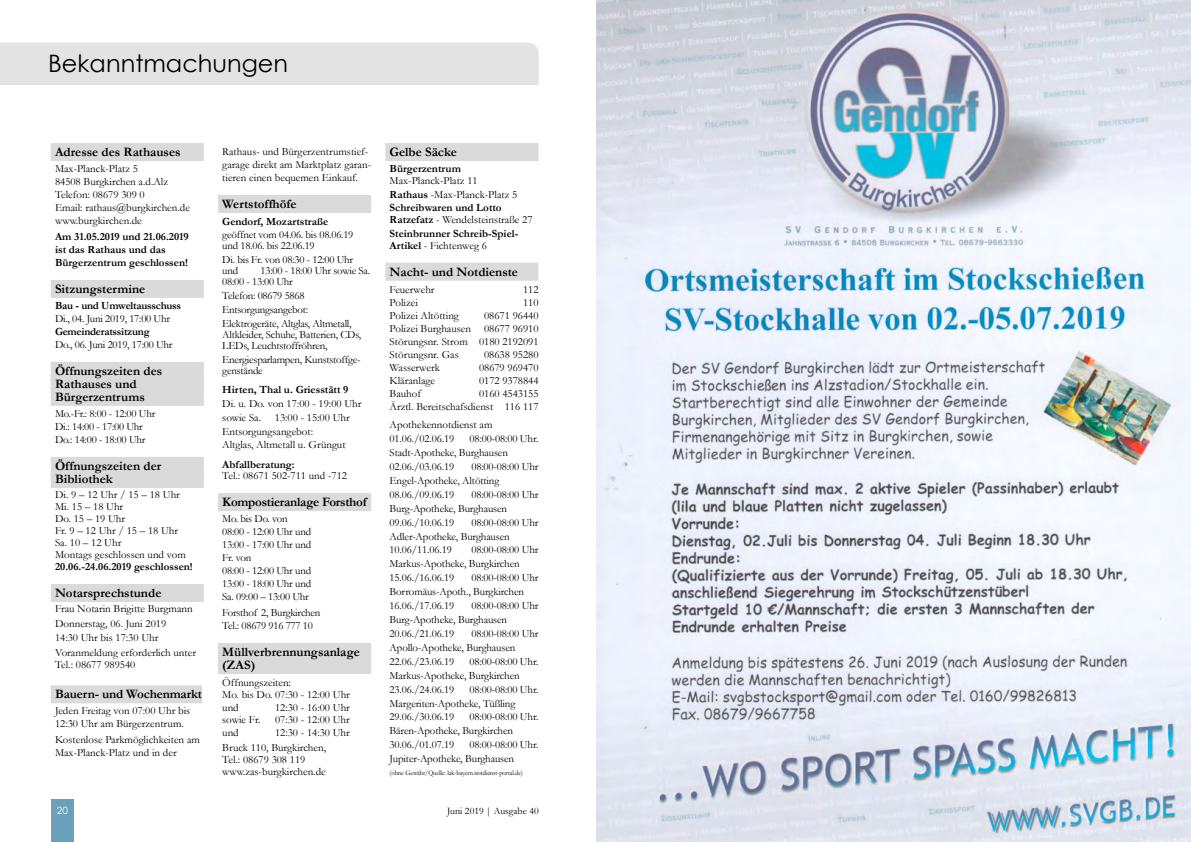
<style>
.page{position:relative;width:1191px;height:842px;background:#fff}
.page>*{position:absolute;margin:0;border:0;box-sizing:border-box;transform-origin:0 0}
.t1{font:24px "Century Gothic";color:#000}
.t2{font:700 13px/13px "Garamond";color:#000}
.t3{font:700 13px "Garamond";letter-spacing:-.02em;color:#000}
.t4{font:11px/13.9px "Garamond";letter-spacing:-.01em;color:#000}
.t5{font:700 11px/13px "Garamond";color:#000}
.t6{font:700 11px "Garamond";letter-spacing:-.02em;color:#000}
.t7{font:10px "Garamond";color:#000}
.t8{font:10px "Century Gothic";color:#fff}
.t9{font:7px "Garamond";letter-spacing:-.01em;color:#000;scale:.93 1}
.s1{font-weight:700}
.s2{font-weight:400}
</style>
<div class="page">
<div style="left:51px;top:799px;width:23px;height:43px;background:#6ba0bb"></div>
<img style="left:596px;top:0;width:595px;height:842px">
<div style="left:0;top:43px;width:539px;height:42px;background:#e3e3e3"></div>
<div style="left:51px;top:143px;width:153px;height:18px;background:#dadada"></div>
<div style="left:51px;top:280px;width:153px;height:18px;background:#dadada"></div>
<div style="left:51px;top:362px;width:153px;height:18px;background:#dadada"></div>
<div style="left:51px;top:375px;width:153px;height:18px;background:#dadada"></div>
<div style="left:51px;top:388px;width:153px;height:18px;background:#dadada"></div>
<div style="left:51px;top:457px;width:153px;height:18px;background:#dadada"></div>
<div style="left:51px;top:470px;width:153px;height:18px;background:#dadada"></div>
<div style="left:51px;top:584px;width:153px;height:18px;background:#dadada"></div>
<div style="left:51px;top:685px;width:151px;height:18px;background:#dadada"></div>
<div style="left:218px;top:195px;width:153px;height:18px;background:#dadada"></div>
<div style="left:218px;top:493px;width:153px;height:18px;background:#dadada"></div>
<div style="left:218px;top:643px;width:153px;height:18px;background:#dadada"></div>
<div style="left:218px;top:656px;width:153px;height:18px;background:#dadada"></div>
<div style="left:385px;top:143px;width:153px;height:18px;background:#dadada"></div>
<div style="left:385px;top:263px;width:153px;height:18px;background:#dadada"></div>
<h1 class="t1" style="left:48px;top:47px;width:241px">Bekanntmachungen</h1>
<p class="t2" style="left:55px;top:145px;width:127px">Adresse des Rathauses</p>
<p class="t4" style="left:55px;top:162px;width:136px;line-height:13px">Max-Planck-Platz 5<br>84508 Burgkirchen a.d.Alz<br>Telefon: 08679 309 0<br>Email: rathaus@burgkirchen.de www.burgkirchen.de</p>
<p class="t5" style="left:55px;top:230px;width:135px">Am 31.05.2019 und 21.06.2019 ist das Rathaus und das<br>Bürgerzentrum geschlossen!</p>
<p class="t2" style="left:55px;top:282px;width:92px">Sitzungstermine</p>
<p class="t6" style="left:55px;top:298px;width:128px">Bau - und Umweltausschuss</p>
<p class="t4" style="left:55px;top:311px;width:117px">Di., 04. Juni 2019, 17:00 Uhr</p>
<p class="t6" style="left:55px;top:324px;width:96px">Gemeinderatssitzung</p>
<p class="t4" style="left:55px;top:337px;width:119px">Do., 06. Juni 2019, 17:00 Uhr</p>
<p class="t2" style="left:55px;top:364px;width:109px">Öffnungszeiten des<br>Rathauses und<br>Bürgerzentrums</p>
<p class="t4" style="left:55px;top:406px;width:102px;line-height:13px">Mo.-Fr.: 8:00 - 12:00 Uhr<br>Di.: 14:00 - 17:00 Uhr<br>Do.: 14:00 - 18:00 Uhr</p>
<p class="t2" style="left:55px;top:459px;width:108px">Öffnungszeiten der<br>Bibliothek</p>
<p class="t4" style="left:55px;top:488px;width:132px;line-height:12px">Di. 9 – 12 Uhr / 15 – 18 Uhr<br>Mi. 15 – 18 Uhr<br>Do. 15 – 19 Uhr<br>Fr. 9 – 12 Uhr / 15 – 18 Uhr<br>Sa. 10 – 12 Uhr<br>Montags geschlossen und vom</p>
<p class="t5" style="left:55px;top:560px;width:139px">20.06.-24.06.2019 geschlossen!</p>
<p class="t2" style="left:55px;top:586px;width:108px">Notarsprechstunde</p>
<p class="t4" style="left:55px;top:601px;width:142px;line-height:14.8px">Frau Notarin Brigitte Burgmann<br>Donnerstag, 06. Juni 2019<br>14:30 Uhr bis 17:30 Uhr<br>Voranmeldung erforderlich unter</p>
<p class="t4" style="left:55px;top:658px;width:82px">Tel.: 08677 989540</p>
<p class="t2" style="left:55px;top:688px;width:148px">Bauern- und Wochenmarkt</p>
<p class="t4" style="left:55px;top:704px;width:137px;line-height:13px">Jeden Freitag von 07:00 Uhr bis<br>12:30 Uhr am Bürgerzentrum.</p>
<p class="t4" style="left:55px;top:733px;width:146px;line-height:13px">Kostenlose Parkmöglichkeiten am<br>Max-Planck-Platz und in der</p>
<p class="t4" style="left:222px;top:144px;width:150px;line-height:13px">Rathaus- und Bürgerzentrumstief&shy;garage direkt am Marktplatz garan&shy;tieren einen bequemen Einkauf.</p>
<p class="t2" style="left:222px;top:197px;width:76px">Wertstoffhöfe</p>
<p class="t5" style="left:222px;top:215px;width:107px">Gendorf, Mozartstraße</p>
<p class="t4" style="left:222px;top:229px;width:133px;line-height:11px">geöffnet vom 04.06. bis 08.06.19 und 18.06. bis 22.06.19</p>
<p class="t4" style="left:222px;top:254px;width:132px;line-height:11px">Di. bis Fr. von 08:30 - 12:00 Uhr und</p>
<p class="t4" style="left:222px;top:265px;width:149px;line-height:11px;text-indent:38px">13:00 - 18:00 Uhr sowie Sa.<br>08:00 - 13:00 Uhr</p>
<p class="t4" style="left:222px;top:288px;width:131px">Telefon: 08679 5868<br>Entsorgungsangebot:<br>Elektrogeräte, Altglas, Altmetall,</p>
<p class="t4" style="left:222px;top:329px;width:140px;line-height:11px">Altkleider, Schuhe, Batterien, CDs,<br>LEDs, Leuchtstoffröhren,</p>
<p class="t4" style="left:222px;top:353px;width:140px;line-height:11px">Energiesparlampen, Kunststoffge&shy;genstände</p>
<p class="t5" style="left:222px;top:383px;width:128px">Hirten, Thal u. Griesstätt 9</p>
<p class="t4" style="left:222px;top:396px;width:141px">Di. u. Do. von 17:00 - 19:00 Uhr sowie Sa.</p>
<p class="t4" style="left:222px;top:410px;width:129px;text-indent:53px">13:00 - 15:00 Uhr<br>Entsorgungsangebot:<br>Altglas, Altmetall u. Grüngut</p>
<p class="t5" style="left:222px;top:458px;width:74px">Abfallberatung:</p>
<p class="t4" style="left:222px;top:468px;width:126px">Tel.: 08671 502-711 und -712</p>
<p class="t3" style="left:222px;top:493px;width:146px">Kompostieranlage Forsthof</p>
<p class="t4" style="left:222px;top:512px;width:90px;line-height:13px">Mo. bis Do. von<br>08:00 - 12:00 Uhr und<br>13:00 - 17:00 Uhr und<br>Fr. von<br>08:00 - 12:00 Uhr und<br>13:00 - 18:00 Uhr und<br>Sa. 09:00 – 13:00 Uhr</p>
<p class="t4" style="left:222px;top:606px;width:100px;line-height:13px">Forsthof 2, Burgkirchen<br>Tel.: 08679 916 777 10</p>
<p class="t2" style="left:222px;top:645px;width:139px">Müllverbrennungsanlage (ZAS)</p>
<p class="t4" style="left:222px;top:676px;width:129px;line-height:12.5px">Öffnungszeiten:<br>Mo. bis Do. 07:30 - 12:00 Uhr und</p>
<p class="t4" style="left:275px;top:700px;width:76px">12:30 - 16:00 Uhr</p>
<p class="t4" style="left:222px;top:712px;width:40px">sowie Fr.</p>
<p class="t4" style="left:275px;top:712px;width:76px">07:30 - 12:00 Uhr</p>
<p class="t4" style="left:222px;top:725px;width:18px">und</p>
<p class="t4" style="left:222px;top:725px;width:129px;line-height:14.8px;text-indent:53px">12:30 - 14:30 Uhr<br>Bruck 110, Burgkirchen,</p>
<p class="t4" style="left:222px;top:753px;width:105px;line-height:12px">Tel.: 08679 308 119 www.zas-burgkirchen.de</p>
<p class="t2" style="left:389px;top:145px;width:69px">Gelbe Säcke</p>
<p class="t5" style="left:389px;top:162px;width:73px">Bürgerzentrum</p>
<p class="t4" style="left:389px;top:174px;width:129px;line-height:13.4px">Max-Planck-Platz 11<br><span class="s1">Rathaus</span> -Max-Planck-Platz 5<br><span class="s1">Schreibwaren und Lotto</span></p>
<p class="t5" style="left:389px;top:213px;width:144px;line-height:13.4px">Ratzefatz <span class="s2">- Wendelsteinstraße 27<br></span>Steinbrunner Schreib-Spiel-</p>
<p class="t4" style="left:389px;top:238px;width:99px"><span class="s1">Artikel</span> - Fichtenweg 6</p>
<p class="t2" style="left:389px;top:265px;width:130px">Nacht- und Notdienste</p>
<p class="t4" style="left:389px;top:282px;width:46px">Feuerwehr</p>
<p class="t4" style="left:523px;top:282px;width:17px">112</p>
<p class="t4" style="left:389px;top:295px;width:30px">Polizei</p>
<p class="t4" style="left:523px;top:295px;width:17px">110</p>
<p class="t4" style="left:389px;top:308px;width:71px">Polizei Altötting</p>
<p class="t4" style="left:389px;top:309px;width:150px;line-height:13px;text-align:justify;text-indent:95px">08671 96440<br>Polizei Burghausen 08677 96910<br>Störungsnr. Strom 0180 2192091<br>Störungsnr. Gas</p>
<p class="t4" style="left:484px;top:347px;width:56px">08638 95280</p>
<p class="t4" style="left:389px;top:360px;width:52px">Wasserwerk</p>
<p class="t4" style="left:479px;top:360px;width:61px">08679 969470</p>
<p class="t4" style="left:389px;top:373px;width:47px">Kläranlage</p>
<p class="t4" style="left:479px;top:373px;width:61px">0172 9378844</p>
<p class="t4" style="left:389px;top:386px;width:33px">Bauhof</p>
<p class="t4" style="left:389px;top:387px;width:150px;line-height:13px;text-align:right">0160 4543155<br>Ärztl. Bereitschafsdienst 116 117</p>
<p class="t4" style="left:389px;top:417px;width:104px">Apothekennotdienst am<br>01.06./02.06.19</p>
<p class="t4" style="left:389px;top:431px;width:150px;text-indent:80px">08:00-08:00 Uhr.<br>Stadt-Apotheke, Burghausen<br>02.06./03.06.19</p>
<p class="t4" style="left:389px;top:459px;width:150px;text-indent:82px">08:00-08:00 Uhr<br>Engel-Apotheke, Altötting<br>08.06./09.06.19</p>
<p class="t4" style="left:389px;top:487px;width:150px;text-indent:82px">08:00-08:00 Uhr<br>Burg-Apotheke, Burghausen<br>09.06./10.06.19</p>
<p class="t4" style="left:389px;top:515px;width:150px;text-indent:82px">08:00-08:00 Uhr<br>Adler-Apotheke, Burghausen<br>10.06/11.06.19</p>
<p class="t4" style="left:389px;top:543px;width:150px;text-indent:82px">08:00-08:00 Uhr<br>Markus-Apotheke, Burgkirchen<br>15.06./16.06.19</p>
<p class="t4" style="left:389px;top:571px;width:150px;text-indent:82px">08:00-08:00 Uhr<br>Borromäus-Apoth., Burgkirchen<br>16.06./17.06.19</p>
<p class="t4" style="left:389px;top:598px;width:150px;text-indent:82px">08:00-08:00 Uhr<br>Burg-Apotheke, Burghausen<br>20.06./21.06.19</p>
<p class="t4" style="left:389px;top:626px;width:150px;text-indent:82px">08:00-08:00 Uhr<br>Apollo-Apotheke, Burghausen<br>22.06./23.06.19</p>
<p class="t4" style="left:389px;top:654px;width:150px;text-indent:80px">08:00-08:00 Uhr.<br>Markus-Apotheke, Burgkirchen<br>23.06./24.06.19</p>
<p class="t4" style="left:389px;top:682px;width:150px;text-indent:80px">08:00-08:00 Uhr.<br>Margeriten-Apotheke, Tüßling<br>29.06./30.06.19</p>
<p class="t4" style="left:389px;top:710px;width:150px;text-indent:80px">08:00-08:00 Uhr.<br>Bären-Apotheke, Burgkirchen<br>30.06./01.07.19</p>
<p class="t4" style="left:389px;top:737px;width:150px;text-indent:80px">08:00-08:00 Uhr.<br>Jupiter-Apotheke, Burghausen</p>
<p class="t9" style="left:389px;top:768px;width:145px">(ohne Gewähr/Quelle: lak-bayern.notdienst-portal.de)</p>
<p class="t8" style="left:57px;top:803px;width:13px">20</p>
<p class="t7" style="left:447px;top:804px;width:93px">Juni 2019 | Ausgabe 40</p>
</div>
